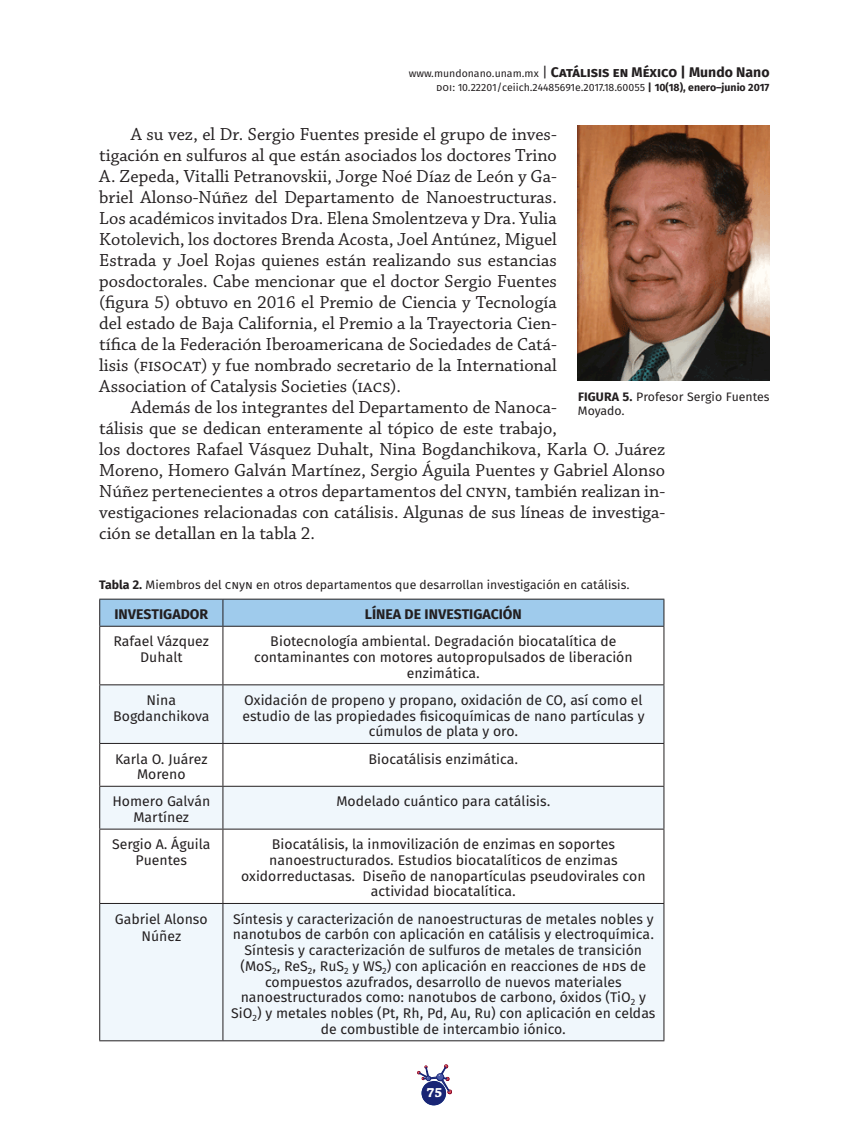
<style>
.page{position:relative;width:844px;height:1141px;background:#fff}
.page>*{position:absolute;margin:0;border:0;box-sizing:border-box;transform-origin:0 0}
.Body_Text{font:18.38px/21px "Chaparral Pro";color:#231f20;text-align:justify}
.Tabla{font:14px/15.8px "Fira Sans OT";color:#231f20;text-align:center}
.Tabla-2{font:700 14px "Fira Sans OT";color:#231f20}
.t1{font:700 14px "Chaparral Pro";color:#fff}
.Pie_Figura{font:12.25px/14px "Fira Sans OT";color:#231f20}
.t2{font:10.5px "Fira Sans OT";color:#231f20}
.s1{font-weight:400;font-size:10.5px}
.s2{font-weight:400}
.s3{font-weight:700}
</style>
<div class="page">
<svg style="left:417px;top:1065px;width:34px;height:40px"></svg>
<div style="left:421px;top:1081px;width:25px;height:24px;background:#192575;border-radius:50%"></div>
<svg style="left:100px;top:685px;width:563px;height:355px;fill:#f0f7fc"></svg>
<hr style="left:99px;top:627px;width:1px;height:57px;background:#231f20">
<hr style="left:222px;top:627px;width:1px;height:57px;background:#231f20">
<hr style="left:663px;top:627px;width:1px;height:57px;background:#231f20">
<hr style="left:99px;top:684px;width:124px;height:1px;background:#231f20">
<hr style="left:99px;top:685px;width:1px;height:58px;background:#231f20">
<hr style="left:223px;top:684px;width:441px;height:1px;background:#231f20">
<hr style="left:222px;top:685px;width:1px;height:58px;background:#231f20">
<hr style="left:663px;top:685px;width:1px;height:58px;background:#231f20">
<hr style="left:99px;top:743px;width:124px;height:1px;background:#231f20">
<hr style="left:99px;top:744px;width:1px;height:42px;background:#231f20">
<hr style="left:223px;top:743px;width:441px;height:1px;background:#231f20">
<hr style="left:222px;top:744px;width:1px;height:42px;background:#231f20">
<hr style="left:663px;top:744px;width:1px;height:42px;background:#231f20">
<hr style="left:99px;top:786px;width:124px;height:1px;background:#231f20">
<hr style="left:99px;top:787px;width:1px;height:42px;background:#231f20">
<hr style="left:223px;top:786px;width:441px;height:1px;background:#231f20">
<hr style="left:222px;top:787px;width:1px;height:42px;background:#231f20">
<hr style="left:663px;top:787px;width:1px;height:42px;background:#231f20">
<hr style="left:99px;top:829px;width:124px;height:1px;background:#231f20">
<hr style="left:99px;top:830px;width:1px;height:73px;background:#231f20">
<hr style="left:223px;top:829px;width:441px;height:1px;background:#231f20">
<hr style="left:222px;top:830px;width:1px;height:73px;background:#231f20">
<hr style="left:663px;top:830px;width:1px;height:73px;background:#231f20">
<hr style="left:99px;top:903px;width:124px;height:1px;background:#231f20">
<hr style="left:99px;top:904px;width:1px;height:136px;background:#231f20">
<hr style="left:223px;top:903px;width:441px;height:1px;background:#231f20">
<hr style="left:222px;top:904px;width:1px;height:136px;background:#231f20">
<hr style="left:663px;top:904px;width:1px;height:136px;background:#231f20">
<hr style="left:99px;top:1040px;width:124px;height:1px;background:#231f20">
<hr style="left:223px;top:1040px;width:441px;height:1px;background:#231f20">
<svg style="left:99px;top:599px;width:565px;height:27px"></svg>
<hr style="left:99px;top:626px;width:124px;height:1px;background:#231f20">
<hr style="left:223px;top:626px;width:441px;height:1px;background:#231f20">
<img style="left:577px;top:125px;width:192px;height:256px">
<p class="Tabla-2" style="left:408px;top:62px;width:362px"><span class="s1">www.mundonano.unam.mx</span> <span class="s2">|</span> Catálisis en México | Mundo Nano</p>
<p class="t2" style="left:436px;top:80px;width:335px">doi: 10.22201/ceiich.24485691e.2017.18.60055 <span class="s3">| 10(18), enero–junio 2017</span></p>
<p class="Body_Text" style="left:99px;top:124px;width:459px;text-indent:32px">A su vez, el Dr. Sergio Fuentes preside el grupo de inves&shy;tigación en sulfuros al que están asociados los doctores Trino A. Zepeda, Vitalli Petranovskii, Jorge Noé Díaz de León y Ga&shy;briel Alonso-Núñez del Departamento de Nanoestructuras.<br>Los académicos invitados Dra. Elena Smolentzeva y Dra. Yulia Kotolevich, los doctores Brenda Acosta, Joel Antúnez, Miguel Estrada y Joel Rojas quienes están realizando sus estancias posdoctorales. Cabe mencionar que el doctor Sergio Fuentes (figura 5) obtuvo en 2016 el Premio de Ciencia y Tecnología del estado de Baja California, el Premio a la Trayectoria Cien&shy;tífica de la Federación Iberoamericana de Sociedades de Catá&shy;lisis (fisocat) y fue nombrado secretario de la International Association of Catalysis Societies (iacs).</p>
<p class="Body_Text" style="left:99px;top:397px;width:567px;text-align:left;text-indent:32px">Además de los integrantes del Departamento de Nanoca-<br>tálisis que se dedican enteramente al tópico de este trabajo,<br>los doctores Rafael Vásquez Duhalt, Nina Bogdanchikova, Karla O. Juárez Moreno, Homero Galván Martínez, Sergio Águila Puentes y Gabriel Alonso Núñez pertenecientes a otros departamentos del cnyn, también realizan in&shy;vestigaciones relacionadas con catálisis. Algunas de sus líneas de investiga&shy;ción se detallan en la tabla 2.</p>
<p class="Pie_Figura" style="left:577px;top:390px;width:193px"><span class="s3">FIGURA 5.</span> Profesor Sergio Fuentes<br>Moyado.</p>
<p class="Pie_Figura" style="left:99px;top:579px;width:531px"><span class="s3">Tabla 2.</span> Miembros del cnyn en otros departamentos que desarrollan investigación en catálisis.</p>
<p class="Tabla-2" style="left:114px;top:605px;width:95px">INVESTIGADOR</p>
<p class="Tabla-2" style="left:365px;top:605px;width:158px">LÍNEA DE INVESTIGACIÓN</p>
<p class="Tabla" style="left:114px;top:635px;width:97px">Rafael Vázquez<br>Duhalt</p>
<p class="Tabla" style="left:254px;top:635px;width:380px">Biotecnología ambiental. Degradación biocatalítica de contaminantes con motores autopropulsados de liberación enzimática.</p>
<p class="Tabla" style="left:113px;top:693px;width:98px">Nina<br>Bogdanchikova</p>
<p class="Tabla" style="left:242px;top:693px;width:403px">Oxidación de propeno y propano, oxidación de CO, así como el estudio de las propiedades fisicoquímicas de nano partículas y cúmulos de plata y oro.</p>
<p class="Tabla" style="left:115px;top:752px;width:94px">Karla O. Juárez<br>Moreno</p>
<p class="Tabla" style="left:368px;top:752px;width:151px">Biocatálisis enzimática.</p>
<p class="Tabla" style="left:112px;top:795px;width:99px">Homero Galván<br>Martínez</p>
<p class="Tabla" style="left:336px;top:795px;width:215px">Modelado cuántico para catálisis.</p>
<p class="Tabla" style="left:112px;top:837px;width:100px">Sergio A. Águila<br>Puentes</p>
<p class="Tabla" style="left:241px;top:837px;width:405px">Biocatálisis, la inmovilización de enzimas en soportes nanoestructurados. Estudios biocatalíticos de enzimas oxidorreductasas. Diseño de nanopartículas pseudovirales con actividad biocatalítica.</p>
<p class="Tabla" style="left:115px;top:911px;width:94px;line-height:17.5px">Gabriel Alonso<br>Núñez</p>
<p class="Tabla" style="left:231px;top:912px;width:426px">Síntesis y caracterización de nanoestructuras de metales nobles y nanotubos de carbón con aplicación en catálisis y electroquímica.<br>Síntesis y caracterización de sulfuros de metales de transición (MoS<sub>2</sub>, ReS<sub>2</sub>, RuS<sub>2</sub> y WS<sub>2</sub>) con aplicación en reacciones de hds de compuestos azufrados, desarrollo de nuevos materiales nanoestructurados como: nanotubos de carbono, óxidos (TiO<sub>2</sub> y SiO<sub>2</sub>) y metales nobles (Pt, Rh, Pd, Au, Ru) con aplicación en celdas de combustible de intercambio iónico.</p>
<p class="t1" style="left:426px;top:1085px;width:17px">75</p>
</div>
